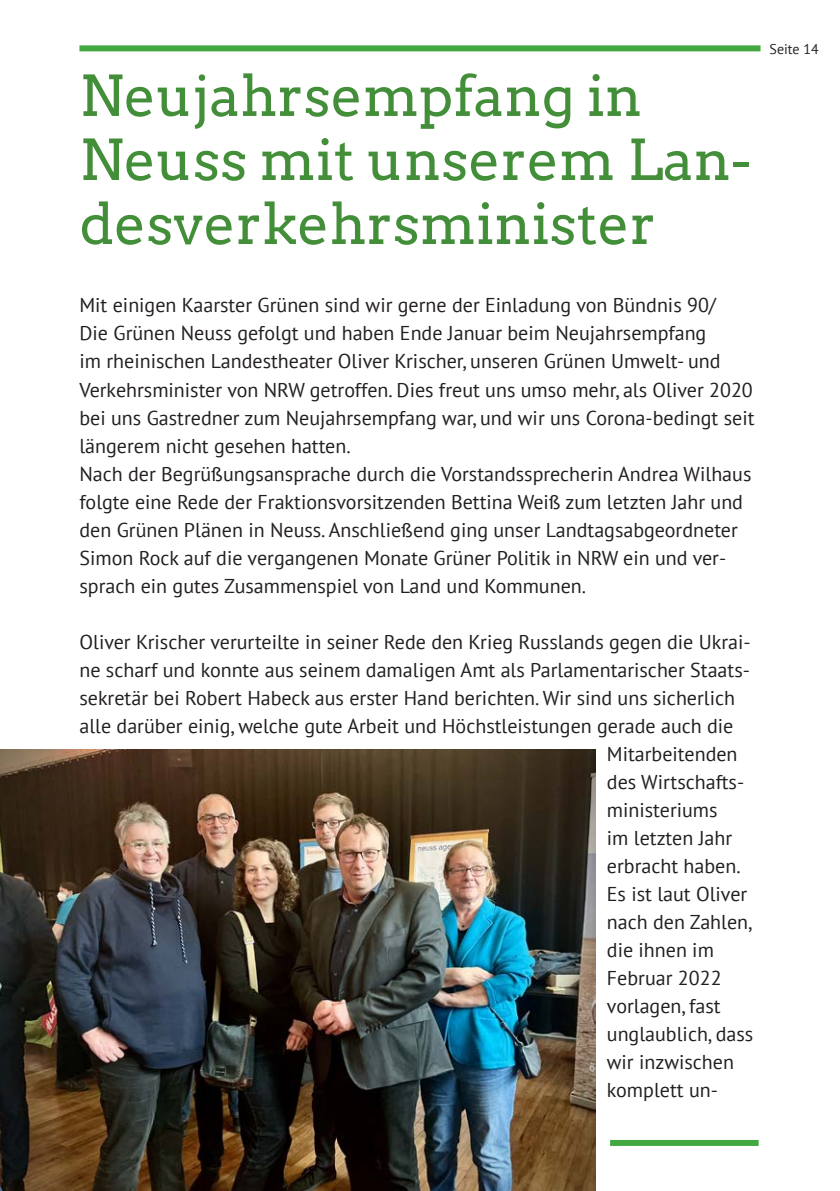
<style>
.page{position:relative;width:840px;height:1191px;background:#fff}
.page>*{position:absolute;margin:0;border:0;box-sizing:border-box;transform-origin:0 0}
.t1{font:56px/64px "Arvo";color:#438e39}
.t2{font:20px/28px "PT Sans";color:#231f20}
.t3{font:14px "PT Sans";color:#231f20}
</style>
<div class="page">
<div style="left:79px;top:45px;width:681px;height:6px;background:#43a842"></div>
<img style="left:0;top:749px;width:595px;height:442px">
<div style="left:609px;top:1140px;width:149px;height:6px;background:#43a842"></div>
<h1 class="t1" style="left:79px;top:64px;width:672px">Neujahrsempfang in<br>Neuss mit unserem Lan&shy;desverkehrsminister</h1>
<p class="t3" style="left:769px;top:40px;width:50px">Seite 14</p>
<p class="t2" style="left:79px;top:291px;width:676px">Mit einigen Kaarster Grünen sind wir gerne der Einladung von Bündnis 90/<br>Die Grünen Neuss gefolgt und haben Ende Januar beim Neujahrsempfang<br>im rheinischen Landestheater Oliver Krischer, unseren Grünen Umwelt- und Verkehrsminister von NRW getroffen. Dies freut uns umso mehr, als Oliver 2020 bei uns Gastredner zum Neujahrsempfang war, und wir uns Corona-bedingt seit längerem nicht gesehen hatten.<br>Nach der Begrüßungsansprache durch die Vorstandssprecherin Andrea Wilhaus folgte eine Rede der Fraktionsvorsitzenden Bettina Weiß zum letzten Jahr und den Grünen Plänen in Neuss. Anschließend ging unser Landtagsabgeordneter Simon Rock auf die vergangenen Monate Grüner Politik in NRW ein und ver&shy;sprach ein gutes Zusammenspiel von Land und Kommunen.</p>
<p class="t2" style="left:79px;top:627px;width:672px">Oliver Krischer verurteilte in seiner Rede den Krieg Russlands gegen die Ukrai-</p>
<p class="t2" style="left:79px;top:655px;width:671px">ne scharf und konnte aus seinem damaligen Amt als Parlamentarischer Staats-</p>
<p class="t2" style="left:79px;top:683px;width:656px">sekretär bei Robert Habeck aus erster Hand berichten. Wir sind uns sicherlich</p>
<p class="t2" style="left:79px;top:711px;width:655px">alle darüber einig, welche gute Arbeit und Höchstleistungen gerade auch die</p>
<p class="t2" style="left:606px;top:739px;width:132px">Mitarbeitenden</p>
<p class="t2" style="left:606px;top:767px;width:139px">des Wirtschafts-</p>
<p class="t2" style="left:606px;top:795px;width:112px">ministeriums</p>
<p class="t2" style="left:606px;top:823px;width:127px">im letzten Jahr</p>
<p class="t2" style="left:606px;top:851px;width:135px">erbracht haben.</p>
<p class="t2" style="left:606px;top:879px;width:142px">Es ist laut Oliver</p>
<p class="t2" style="left:606px;top:907px;width:147px">nach den Zahlen,</p>
<p class="t2" style="left:606px;top:935px;width:108px">die ihnen im</p>
<p class="t2" style="left:606px;top:963px;width:116px">Februar 2022</p>
<p class="t2" style="left:606px;top:991px;width:115px">vorlagen, fast</p>
<p class="t2" style="left:606px;top:1019px;width:148px">unglaublich, dass</p>
<p class="t2" style="left:606px;top:1047px;width:128px">wir inzwischen</p>
<p class="t2" style="left:606px;top:1075px;width:112px">komplett un-</p>
</div>
